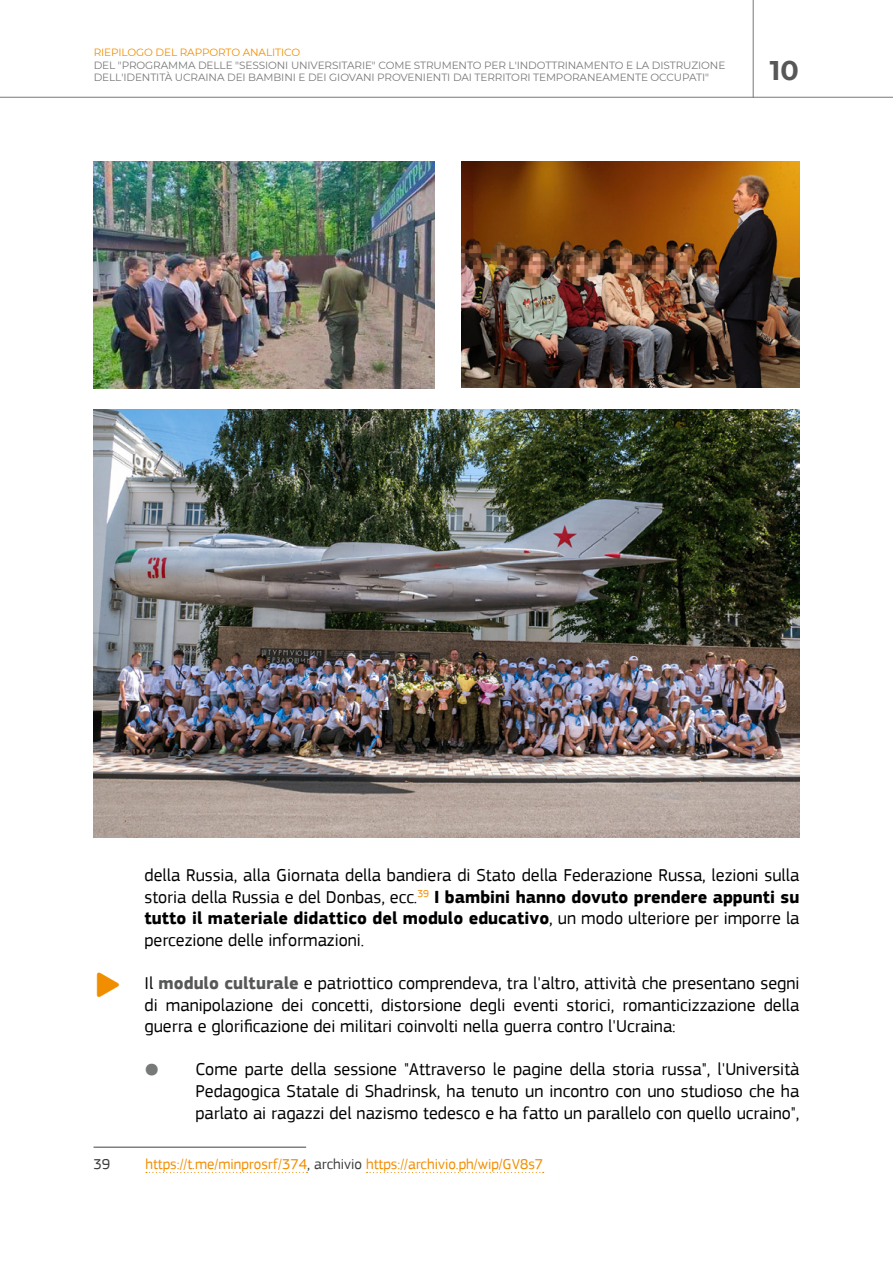
<style>
.page{position:relative;width:893px;height:1263px;background:#fff}
.page>*{position:absolute;margin:0;border:0;box-sizing:border-box;transform-origin:0 0}
.t1{font:700 27px "Montserrat";color:#565757}
.t2{font:18px/21.6px "PF Square Sans Pro";color:#000;text-align:justify}
.t3{font:15px "PF Square Sans Pro";color:#f18e00}
.t4{font:15px "PF Square Sans Pro";color:#3d3c3c}
.t5{font:10.5px/12.6px "Montserrat";letter-spacing:-.01em;color:#777878}
.t6{font:10.5px "Montserrat";letter-spacing:-.01em;color:#f18e00}
.s1{font-weight:700}
.s2{font-family:"SF Pro Display";font-size:37.5px;color:#f18e00}
.s3{font-weight:700;color:#565757}
.s4{font-family:"Montserrat";font-weight:900;font-size:36px;color:#777878}
.s5{color:#3d3c3c}
</style>
<div class="page">
<hr style="left:753px;top:0;width:1px;height:98px;background:#777878">
<hr style="left:0;top:97px;width:893px;height:1px;background:#777878">
<hr style="left:94px;top:1146px;width:212px;height:2px;background:#565757">
<svg style="left:146px;top:1172px;width:162px;height:1px"></svg>
<svg style="left:367px;top:1172px;width:177px;height:1px"></svg>
<img style="left:94px;top:410px;width:705px;height:428px">
<img style="left:94px;top:162px;width:340px;height:226px">
<img style="left:461px;top:162px;width:338px;height:225px">
<p class="t6" style="left:94px;top:45px;width:208px">RIEPILOGO DEL RAPPORTO ANALITICO</p>
<p class="t5" style="left:94px;top:58px;width:633px">DEL "PROGRAMMA DELLE "SESSIONI UNIVERSITARIE" COME STRUMENTO PER L'INDOTTRINAMENTO E LA DISTRUZIONE<br>DELL'IDENTITÀ UCRAINA DEI BAMBINI E DEI GIOVANI PROVENIENTI DAI TERRITORI TEMPORANEAMENTE OCCUPATI"</p>
<h1 class="t1" style="left:770px;top:51px;width:30px">10</h1>
<p class="t2" style="left:145px;top:864px;width:656px">della Russia, alla Giornata della bandiera di Stato della Federazione Russa, lezioni sulla storia della Russia e del Donbas, ecc.<sup>39</sup> <span class="s1">I bambini hanno dovuto prendere appunti su tutto il materiale didattico del modulo educativo</span>, un modo ulteriore per imporre la percezione delle informazioni.</p>
<p class="t2" style="left:145px;top:972px;width:656px;text-indent:-51px"><span class="s2">ഛ</span> Il <span class="s3">modulo culturale</span> e patriottico comprendeva, tra l'altro, attività che presentano segni di manipolazione dei concetti, distorsione degli eventi storici, romanticizzazione della guerra e glorificazione dei militari coinvolti nella guerra contro l'Ucraina:</p>
<p class="t2" style="left:196px;top:1059px;width:605px;text-indent:-51px"><span class="s4">•</span> Come parte della sessione "Attraverso le pagine della storia russa", l'Università Pedagogica Statale di Shadrinsk, ha tenuto un incontro con uno studioso che ha parlato ai ragazzi del nazismo tedesco e ha fatto un parallelo con quello ucraino",</p>
<p class="t4" style="left:94px;top:1156px;width:18px">39</p>
<p class="t3" style="left:145px;top:1156px;width:399px">https://t.me/minprosrf/374<span class="s5">, archivio</span> https://archivio.ph/wip/GV8s7</p>
</div>
